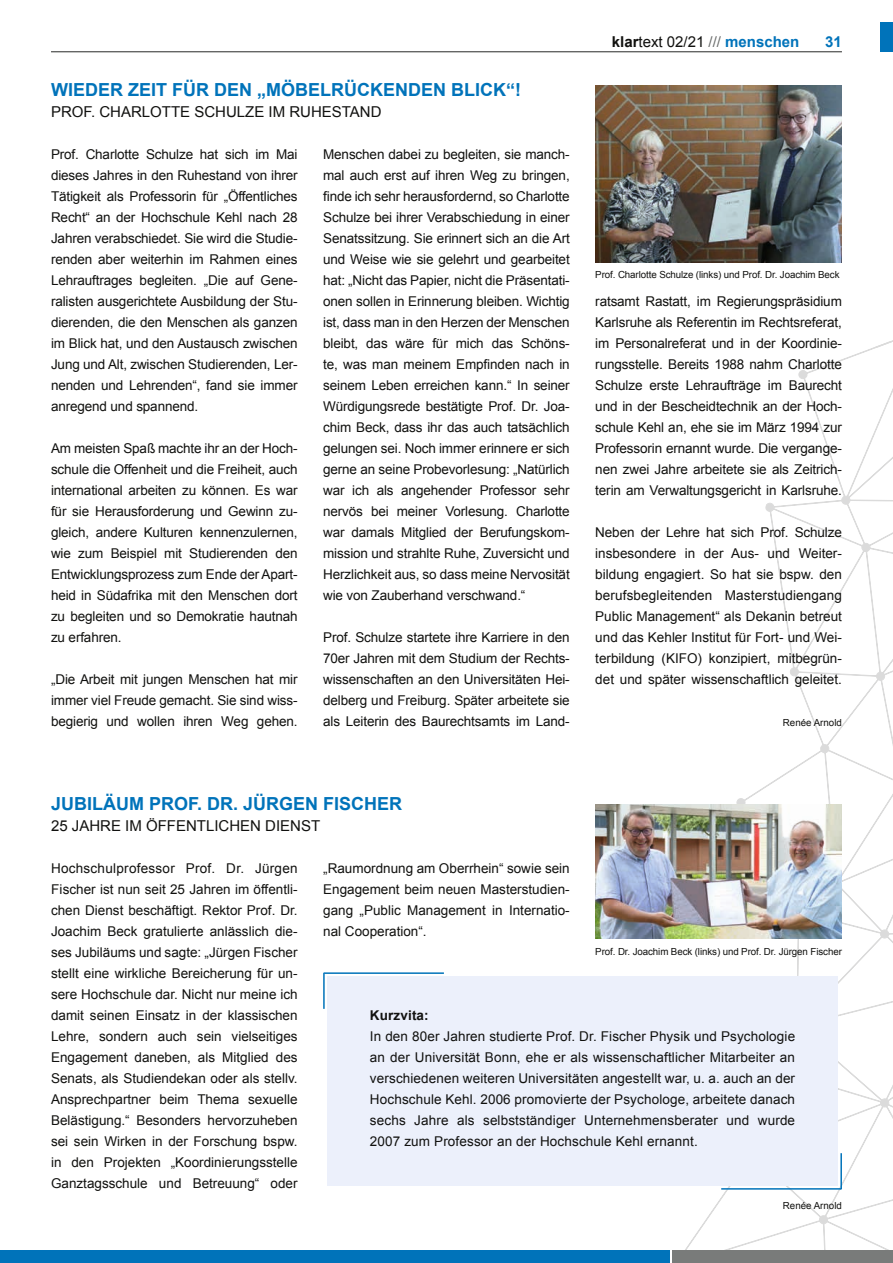
<style>
.page{position:relative;width:893px;height:1263px;background:#fff}
.page>*{position:absolute;margin:0;border:0;box-sizing:border-box;transform-origin:0 0}
.t1{font:700 18px "Arial";color:#0073ba}
.t2{font:15px "Arial";color:#11110f}
.t3{font:700 15px "Arial";color:#0073ba}
.t4{font:13.5px/21px "Arial";letter-spacing:-.01em;color:#11110f;text-align:justify}
.t5{font:700 13.5px "Arial";letter-spacing:.01em;color:#11110f}
.t6{font:9.75px "Arial";letter-spacing:-.01em;color:#11110f}
.s1{font-weight:700}
.s2{color:#676968}
.s3{font-weight:700;color:#0073ba}
</style>
<div class="page">
<hr style="left:51px;top:51px;width:791px;height:1px;background:#404140">
<div style="left:880px;top:23px;width:13px;height:29px;background:#0073ba"></div>
<svg style="left:680px;top:358px;width:213px;height:892px"></svg>
<svg style="left:845px;top:340px;width:48px;height:19px"></svg>
<div style="left:0;top:1250px;width:670px;height:13px;background:#0073ba"></div>
<div style="left:673px;top:1250px;width:220px;height:13px;background:#797b7a"></div>
<div style="left:327px;top:976px;width:511px;height:209px;background:#ecf0fb"></div>
<hr style="left:323px;top:973px;width:2px;height:36px;background:#0073ba">
<hr style="left:324px;top:972px;width:120px;height:2px;background:#0073ba">
<hr style="left:840px;top:1153px;width:2px;height:36px;background:#0073ba">
<hr style="left:721px;top:1188px;width:120px;height:1px;background:#0073ba">
<img style="left:595px;top:804px;width:247px;height:134px">
<img style="left:595px;top:85px;width:247px;height:177px">
<h1 class="t1" style="left:51px;top:78px;width:471px">WIEDER ZEIT FÜR DEN „MÖBELRÜCKENDEN BLICK“!</h1>
<p class="t2" style="left:51px;top:102px;width:332px">PROF. CHARLOTTE SCHULZE IM RUHESTAND</p>
<p class="t4" style="left:323px;top:144px;width:248px">Menschen dabei zu begleiten, sie manch&shy;mal auch erst auf ihren Weg zu bringen, finde ich sehr herausfordernd, so Charlotte Schulze bei ihrer Verabschiedung in einer Senatssitzung. Sie erinnert sich an die Art und Weise wie sie gelehrt und gearbeitet hat: „Nicht das Papier, nicht die Präsentati&shy;onen sollen in Erinnerung bleiben. Wichtig ist, dass man in den Herzen der Menschen bleibt, das wäre für mich das Schöns&shy;te, was man meinem Empfinden nach in seinem Leben erreichen kann.“ In seiner Würdigungsrede bestätigte Prof. Dr. Joa&shy;chim Beck, dass ihr das auch tatsächlich gelungen sei. Noch immer erinnere er sich gerne an seine Probevorlesung: „Natürlich war ich als angehender Professor sehr nervös bei meiner Vorlesung. Charlotte war damals Mitglied der Berufungskom&shy;mission und strahlte Ruhe, Zuversicht und Herzlichkeit aus, so dass meine Nervosität wie von Zauberhand verschwand.“</p>
<p class="t4" style="left:323px;top:627px;width:248px">Prof. Schulze startete ihre Karriere in den 70er Jahren mit dem Studium der Rechts&shy;wissenschaften an den Universitäten Hei&shy;delberg und Freiburg. Später arbeitete sie als Leiterin des Baurechtsamts im Land-</p>
<p class="t4" style="left:51px;top:144px;width:248px">Prof. Charlotte Schulze hat sich im Mai dieses Jahres in den Ruhestand von ihrer Tätigkeit als Professorin für „Öffentliches Recht“ an der Hochschule Kehl nach 28<br>Jahren verabschiedet. Sie wird die Studie&shy;renden aber weiterhin im Rahmen eines Lehrauftrages begleiten. „Die auf Gene&shy;ralisten ausgerichtete Ausbildung der Stu&shy;dierenden, die den Menschen als ganzen im Blick hat, und den Austausch zwischen Jung und Alt, zwischen Studierenden, Ler&shy;nenden und Lehrenden“, fand sie immer anregend und spannend.</p>
<p class="t4" style="left:51px;top:438px;width:248px">Am meisten Spaß machte ihr an der Hoch&shy;schule die Offenheit und die Freiheit, auch international arbeiten zu können. Es war für sie Herausforderung und Gewinn zu&shy;gleich, andere Kulturen kennenzulernen, wie zum Beispiel mit Studierenden den Entwicklungsprozess zum Ende der Apart&shy;heid in Südafrika mit den Menschen dort zu begleiten und so Demokratie hautnah zu erfahren.</p>
<p class="t4" style="left:51px;top:669px;width:248px">„Die Arbeit mit jungen Menschen hat mir immer viel Freude gemacht. Sie sind wiss&shy;begierig und wollen ihren Weg gehen.</p>
<p class="t2" style="left:612px;top:32px;width:189px"><span class="s1">klar</span>text 02/21 <span class="s2">///</span> <span class="s3">menschen</span></p>
<p class="t3" style="left:825px;top:31px;width:18px">31</p>
<p class="t6" style="left:595px;top:268px;width:246px">Prof. Charlotte Schulze (links) und Prof. Dr. Joachim Beck</p>
<p class="t4" style="left:595px;top:291px;width:248px">ratsamt Rastatt, im Regierungspräsidium Karlsruhe als Referentin im Rechtsreferat, im Personalreferat und in der Koordinie&shy;rungsstelle. Bereits 1988 nahm Charlotte Schulze erste Lehraufträge im Baurecht und in der Bescheidtechnik an der Hoch&shy;schule Kehl an, ehe sie im März 1994 zur Professorin ernannt wurde. Die vergange&shy;nen zwei Jahre arbeitete sie als Zeitrich&shy;terin am Verwaltungsgericht in Karlsruhe.</p>
<p class="t4" style="left:595px;top:522px;width:248px">Neben der Lehre hat sich Prof. Schulze insbesondere in der Aus- und Weiter&shy;bildung engagiert. So hat sie bspw. den berufsbegleitenden Masterstudiengang Public Management“ als Dekanin betreut und das Kehler Institut für Fort- und Wei&shy;terbildung (KIFO) konzipiert, mitbegrün&shy;det und später wissenschaftlich geleitet.</p>
<p class="t6" style="left:783px;top:716px;width:61px">Renée Arnold</p>
<h1 class="t1" style="left:51px;top:792px;width:353px">JUBILÄUM PROF. DR. JÜRGEN FISCHER</h1>
<p class="t2" style="left:51px;top:816px;width:271px">25 JAHRE IM ÖFFENTLICHEN DIENST</p>
<p class="t4" style="left:323px;top:858px;width:248px">„Raumordnung am Oberrhein“ sowie sein Engagement beim neuen Masterstudien&shy;gang „Public Management in Internatio&shy;nal Cooperation“.</p>
<p class="t4" style="left:51px;top:858px;width:248px">Hochschulprofessor Prof. Dr. Jürgen Fischer ist nun seit 25 Jahren im öffentli&shy;chen Dienst beschäftigt. Rektor Prof. Dr.<br>Joachim Beck gratulierte anlässlich die&shy;ses Jubiläums und sagte: „Jürgen Fischer stellt eine wirkliche Bereicherung für un&shy;sere Hochschule dar. Nicht nur meine ich damit seinen Einsatz in der klassischen Lehre, sondern auch sein vielseitiges Engagement daneben, als Mitglied des Senats, als Studiendekan oder als stellv.<br>Ansprechpartner beim Thema sexuelle Belästigung.“ Besonders hervorzuheben sei sein Wirken in der Forschung bspw. in den Projekten „Koordinierungsstelle Ganztagsschule und Betreuung“ oder</p>
<p class="t6" style="left:595px;top:945px;width:248px">Prof. Dr. Joachim Beck (links) und Prof. Dr. Jürgen Fischer</p>
<p class="t5" style="left:370px;top:1006px;width:60px">Kurzvita:</p>
<p class="t4" style="left:370px;top:1026px;width:427px">In den 80er Jahren studierte Prof. Dr. Fischer Physik und Psychologie an der Universität Bonn, ehe er als wissenschaftlicher Mitarbeiter an verschiedenen weiteren Universitäten angestellt war, u. a. auch an der Hochschule Kehl. 2006 promovierte der Psychologe, arbeitete danach sechs Jahre als selbstständiger Unternehmensberater und wurde 2007 zum Professor an der Hochschule Kehl ernannt.</p>
<p class="t6" style="left:783px;top:1199px;width:61px">Renée Arnold</p>
</div>
